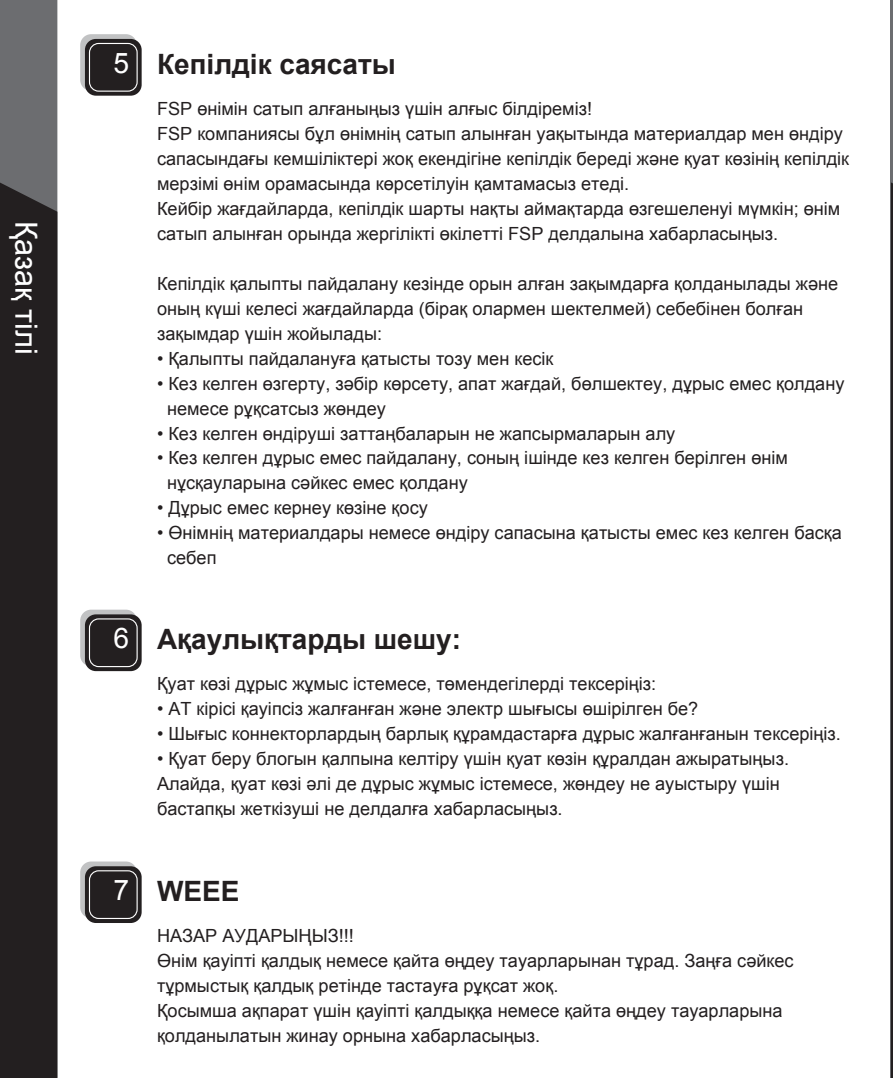
<style>
.page{position:relative;width:893px;height:1078px;background:#fff}
.page>*{position:absolute;margin:0;border:0;box-sizing:border-box;transform-origin:0 0}
.t1{font:30.8px "Arial";color:#fff}
.t2{font:28.4px "Arial";color:#fff}
.t3{font:700 28px "Arial";color:#231f20}
.t4{font:18px/24.8px "Arial";color:#231f20}
</style>
<div class="page">
<hr style="left:891px;top:0;width:2px;height:1077px;background:#6c6d70">
<hr style="left:891px;top:182px;width:2px;height:895px;background:#231f20">
<div style="left:0;top:0;width:57px;height:182px;background:#6c6d70"></div>
<div style="left:0;top:182px;width:57px;height:895px;background:#231f20"></div>
<svg style="left:80px;top:34px;width:57px;height:57px"></svg>
<div style="left:85px;top:39px;width:57px;height:57px;background:#231f20;border-radius:11px"></div>
<div style="left:89px;top:43px;width:49px;height:49px;border:1px solid #fff;border-radius:9px"></div>
<div style="left:80px;top:609px;width:57px;height:57px;background:#c1c2c3;border-radius:11px"></div>
<div style="left:85px;top:614px;width:57px;height:57px;background:#231f20;border-radius:11px"></div>
<div style="left:89px;top:618px;width:49px;height:49px;border:1px solid #fff;border-radius:9px"></div>
<div style="left:80px;top:861px;width:57px;height:57px;background:#c1c2c3;border-radius:11px"></div>
<div style="left:85px;top:866px;width:57px;height:56px;background:#231f20;border-radius:11px"></div>
<div style="left:89px;top:870px;width:49px;height:48px;border:1px solid #fff;border-radius:9px"></div>
<h1 class="t1" style="left:46px;top:221px;width:135px;rotate:90deg">Қазақ тілі</h1>
<h2 class="t2" style="left:113px;top:44px;width:17px">5</h2>
<h3 class="t3" style="left:157px;top:45px;width:240px">Кепілдік саясаты</h3>
<p class="t4" style="left:157px;top:96px;width:694px">FSP өнімін сатып алғаныңыз үшін алғыс білдіреміз!<br>FSP компаниясы бұл өнімнің сатып алынған уақытында материалдар мен өндіру сапасындағы кемшіліктері жоқ екендігіне кепілдік береді жəне қуат көзінің кепілдік мерзімі өнім орамасында көрсетілуін қамтамасыз етеді.<br>Кейбір жағдайларда, кепілдік шарты нақты аймақтарда өзгешеленуі мүмкін; өнім сатып алынған орында жергілікті өкілетті FSP делдалына хабарласыңыз.</p>
<p class="t4" style="left:157px;top:271px;width:683px">Кепілдік қалыпты пайдалану кезінде орын алған зақымдарға қолданылады жəне оның күші келесі жағдайларда (бірақ олармен шeктелмей) себебінен болған зақымдар үшін жойылады:</p>
<p class="t4" style="left:157px;top:346px;width:398px">• Қалыпты пайдалануға қатысты тозу мен кесік</p>
<p class="t4" style="left:167px;top:371px;width:679px;text-indent:-10px">• Кез келген өзгерту, зəбір көрсету, апат жағдай, бөлшектеу, дұрыс емес қолдану немесе рұқсатсыз жөндеу</p>
<p class="t4" style="left:157px;top:421px;width:520px">• Кез келген өндіруші заттаңбаларын не жапсырмаларын алу</p>
<p class="t4" style="left:167px;top:446px;width:622px;text-indent:-10px">• Кез келген дұрыс емес пайдалану, соның ішінде кез келген берілген өнім нұсқауларына сəйкес емес қолдану</p>
<p class="t4" style="left:157px;top:495px;width:272px">• Дұрыс емес кернеу көзіне қосу</p>
<p class="t4" style="left:167px;top:520px;width:676px;text-indent:-10px">• Өнімнің материалдары немесе өндіру сапасына қатысты емес кез келген басқа себеп</p>
<h2 class="t2" style="left:113px;top:619px;width:17px">6</h2>
<h3 class="t3" style="left:157px;top:620px;width:306px">Ақаулықтарды шешу:</h3>
<p class="t4" style="left:157px;top:671px;width:501px">Қуат көзі дұрыс жұмыс істемесе, төмендегілерді тексеріңіз:</p>
<p class="t4" style="left:157px;top:696px;width:543px">• АТ кірісі қауіпсіз жалғанған жəне электр шығысы өшірілген бе?</p>
<p class="t4" style="left:157px;top:721px;width:685px">• Шығыс коннекторлардың барлық құрамдастарға дұрыс жалғанғанын тексеріңіз.</p>
<p class="t4" style="left:157px;top:746px;width:633px">• Қуат беру блогын қалпына келтіру үшін қуат көзін құралдан ажыратыңыз.<br>Алайда, қуат көзі əлі де дұрыс жұмыс істемесе, жөндеу не ауыстыру үшін бастапқы жеткізуші не делдалға хабарласыңыз.</p>
<h2 class="t2" style="left:113px;top:871px;width:17px">7</h2>
<h3 class="t3" style="left:157px;top:872px;width:84px">WEEE</h3>
<p class="t4" style="left:157px;top:923px;width:638px">НАЗАР АУДАРЫҢЫЗ!!!<br>Өнім қауіпті қалдық немесе қайта өңдеу тауарларынан тұрад. Заңға сəйкес тұрмыстық қалдық ретінде тастауға рұқсат жоқ.<br>Қосымша ақпарат үшін қауіпті қалдыққа немесе қайта өңдеу тауарларына қолданылатын жинау орнына хабарласыңыз.</p>
</div>
